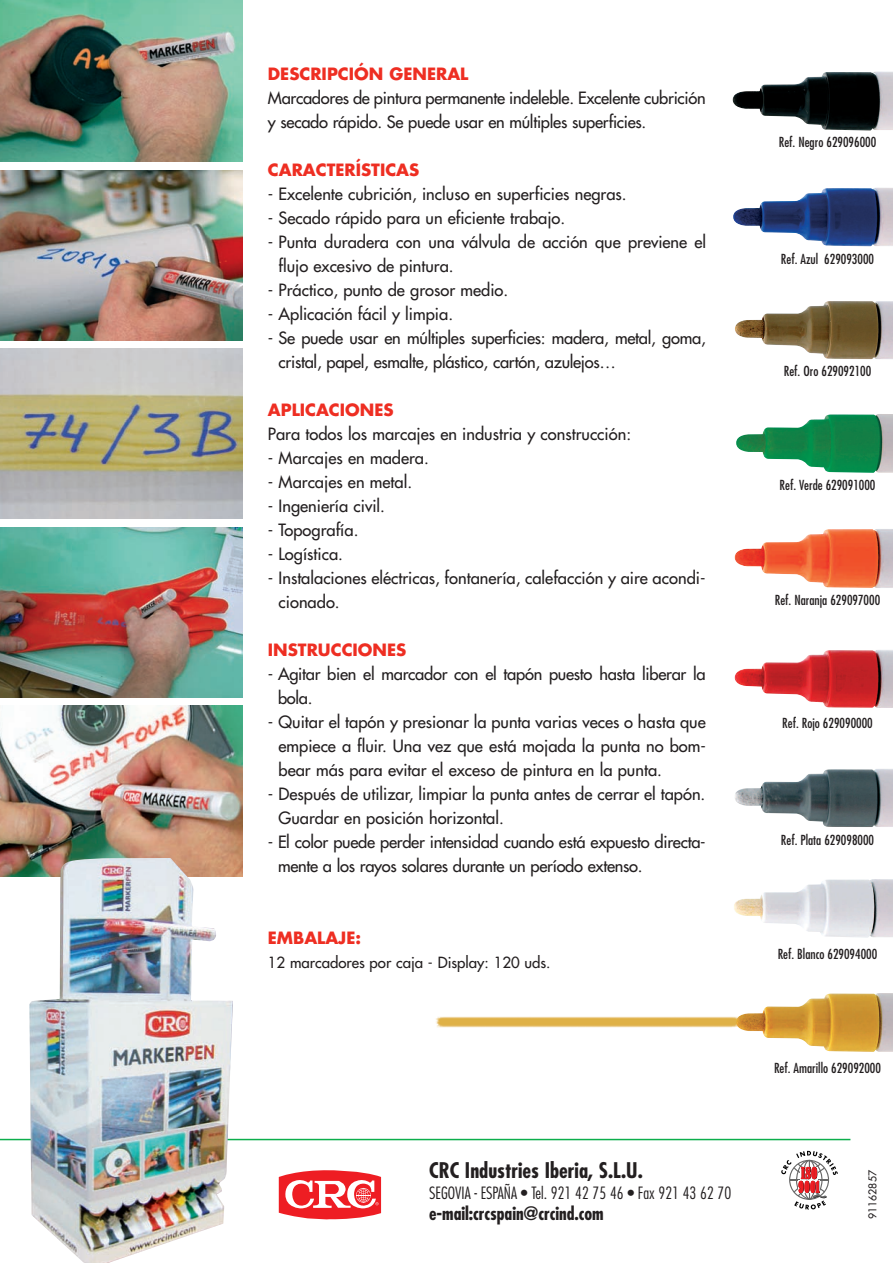
<style>
.page{position:relative;width:893px;height:1263px;background:#fff}
.page>*{position:absolute;margin:0;border:0;box-sizing:border-box;transform-origin:0 0}
.t1{font:700 condensed 21px "Futura";color:#231f20}
.t2{font:700 condensed 18px "Futura";letter-spacing:-.005em;color:#231f20}
.t3{font:16.5px/24px "Futura";color:#231f20}
.t4{font:700 16.5px "Futura";color:#ee2e22}
.t5{font:300 condensed 16.5px "Futura";color:#231f20}
.t6{font:15px "Futura";color:#231f20}
.t7{font:condensed 13.5px "Futura";color:#231f20}
.t8{font:10.5px "Futura";color:#231f20}
</style>
<div class="page">
<img style="left:436px;top:1016px;width:300px;height:12px">
<hr style="left:0;top:1139px;width:850px;height:1px;background:#0cae4c">
<svg style="left:278px;top:1170px;width:104px;height:50px"></svg>
<svg style="left:781px;top:1151px;width:57px;height:59px"></svg>
<img style="left:733px;top:71px;width:160px;height:60px">
<img style="left:733px;top:188px;width:160px;height:58px">
<img style="left:735px;top:301px;width:158px;height:58px">
<img style="left:736px;top:414px;width:157px;height:59px">
<img style="left:735px;top:529px;width:158px;height:59px">
<img style="left:735px;top:650px;width:158px;height:58px">
<img style="left:735px;top:769px;width:158px;height:58px">
<img style="left:734px;top:879px;width:159px;height:59px">
<img style="left:736px;top:993px;width:157px;height:59px">
<img style="left:0;top:0;width:243px;height:162px">
<img style="left:0;top:170px;width:243px;height:170px">
<img style="left:0;top:349px;width:243px;height:170px">
<img style="left:0;top:527px;width:243px;height:170px">
<img style="left:0;top:706px;width:243px;height:170px">
<img style="left:29px;top:858px;width:204px;height:405px">
<p class="t4" style="left:268px;top:67px;width:202px">DESCRIPCIÓN GENERAL</p>
<p class="t3" style="left:268px;top:87px;width:439px">Marcadores de pintura permanente indeleble. Excelente cubrición y secado rápido. Se puede usar en múltiples superficies.</p>
<p class="t4" style="left:268px;top:163px;width:153px">CARACTERÍSTICAS</p>
<p class="t3" style="left:268px;top:183px;width:360px">- Excelente cubrición, incluso en superficies negras.</p>
<p class="t3" style="left:268px;top:207px;width:299px">- Secado rápido para un eficiente trabajo.</p>
<p class="t3" style="left:279px;top:231px;width:429px;text-indent:-11px">- Punta duradera con una válvula de acción que previene el flujo excesivo de pintura.</p>
<p class="t3" style="left:268px;top:279px;width:242px">- Práctico, punto de grosor medio.</p>
<p class="t3" style="left:268px;top:303px;width:187px">- Aplicación fácil y limpia.</p>
<p class="t3" style="left:279px;top:327px;width:429px;text-indent:-11px">- Se puede usar en múltiples superficies: madera, metal, goma, cristal, papel, esmalte, plástico, cartón, azulejos…</p>
<p class="t4" style="left:268px;top:403px;width:127px">APLICACIONES</p>
<p class="t3" style="left:268px;top:423px;width:365px">Para todos los marcajes en industria y construcción:</p>
<p class="t3" style="left:268px;top:447px;width:163px">- Marcajes en madera.</p>
<p class="t3" style="left:268px;top:471px;width:146px">- Marcajes en metal.</p>
<p class="t3" style="left:268px;top:495px;width:119px">- Ingeniería civil.</p>
<p class="t3" style="left:268px;top:519px;width:92px">- Topografía.</p>
<p class="t3" style="left:268px;top:543px;width:77px">- Logística.</p>
<p class="t3" style="left:279px;top:567px;width:428px;text-indent:-11px">- Instalaciones eléctricas, fontanería, calefacción y aire acondi&shy;cionado.</p>
<p class="t4" style="left:268px;top:643px;width:140px">INSTRUCCIONES</p>
<p class="t3" style="left:278px;top:663px;width:429px;text-indent:-10px">- Agitar bien el marcador con el tapón puesto hasta liberar la bola.</p>
<p class="t3" style="left:279px;top:711px;width:429px;text-align:justify;text-indent:-11px">- Quitar el tapón y presionar la punta varias veces o hasta que empiece a fluir. Una vez que está mojada la punta no bom&shy;bear más para evitar el exceso de pintura en la punta.</p>
<p class="t3" style="left:279px;top:783px;width:428px;text-indent:-11px">- Después de utilizar, limpiar la punta antes de cerrar el tapón.<br>Guardar en posición horizontal.</p>
<p class="t3" style="left:278px;top:831px;width:429px;text-indent:-10px">- El color puede perder intensidad cuando está expuesto directa&shy;mente a los rayos solares durante un período extenso.</p>
<p class="t4" style="left:268px;top:931px;width:95px">EMBALAJE:</p>
<p class="t6" style="left:268px;top:955px;width:284px">12 marcadores por caja - Display: 120 uds.</p>
<p class="t1" style="left:429px;top:1161px;width:215px">CRC Industries Iberia, S.L.U.</p>
<p class="t5" style="left:429px;top:1186px;width:304px">SEGOVIA - ESPAÑA • Tel. 921 42 75 46 • Fax 921 43 62 70</p>
<p class="t2" style="left:429px;top:1205px;width:176px">e-mail:crcspain@crcind.com</p>
<p class="t7" style="left:779px;top:136px;width:99px">Ref. Negro 629096000</p>
<p class="t7" style="left:781px;top:253px;width:95px">Ref. Azul 629093000</p>
<p class="t7" style="left:784px;top:365px;width:89px">Ref. Oro 629092100</p>
<p class="t7" style="left:780px;top:479px;width:97px">Ref. Verde 629091000</p>
<p class="t7" style="left:775px;top:594px;width:107px">Ref. Naranja 629097000</p>
<p class="t7" style="left:782px;top:717px;width:92px">Ref. Rojo 629090000</p>
<p class="t7" style="left:781px;top:834px;width:95px">Ref. Plata 629098000</p>
<p class="t7" style="left:778px;top:948px;width:101px">Ref. Blanco 629094000</p>
<p class="t7" style="left:774px;top:1062px;width:109px">Ref. Amarillo 629092000</p>
<p class="t8" style="left:867px;top:1219px;width:50px;rotate:-90deg">91162857</p>
</div>
